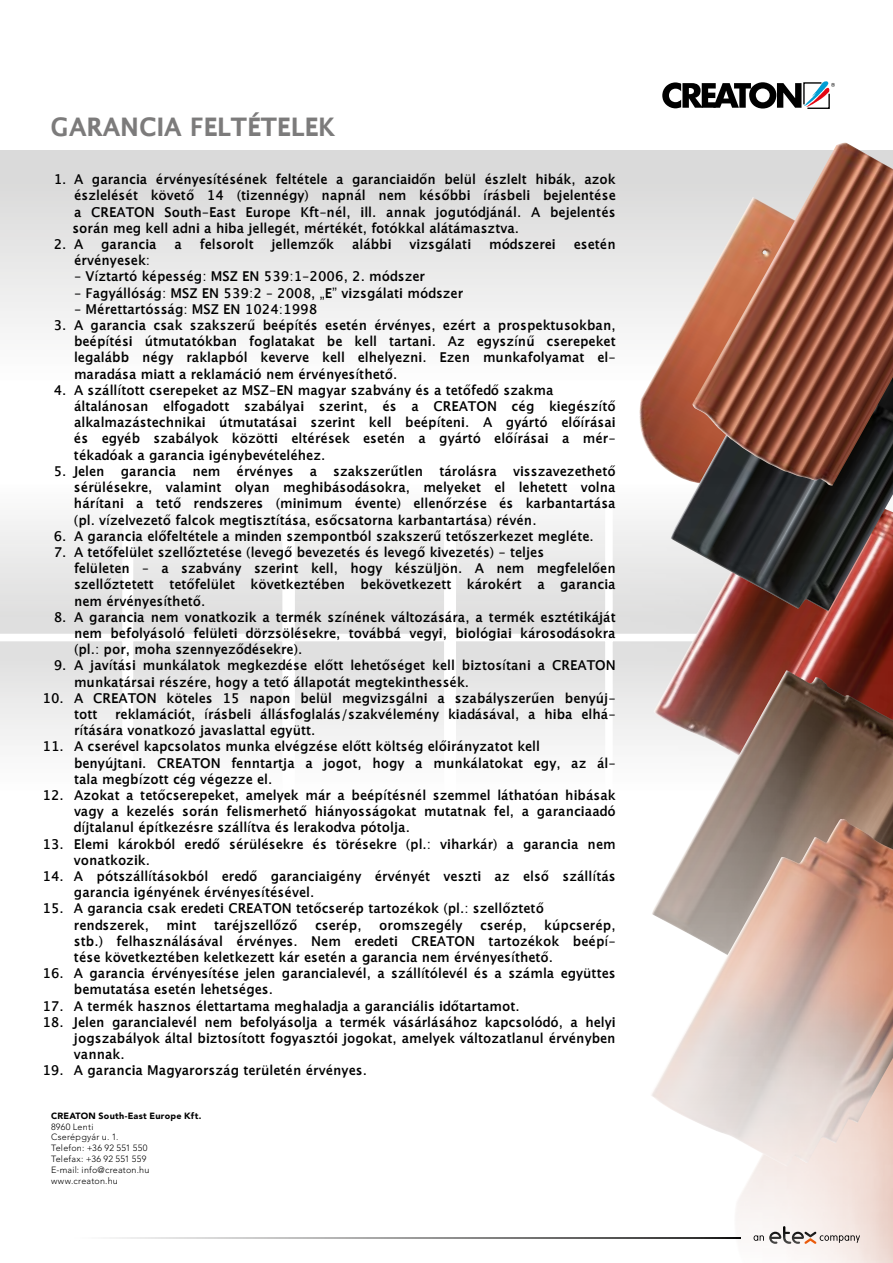
<style>
.page{position:relative;width:893px;height:1263px;background:#fff}
.page>*{position:absolute;margin:0;border:0;box-sizing:border-box;transform-origin:0 0}
.t1{font:700 25.5px "Lucida Grande";color:#7c7b7b}
.t2{font:13.5px/16.2px "Lucida Grande";color:#000}
.t3{font:300 9px/10.8px "Avenir LT Std";letter-spacing:.025em;color:#000}
.t4{font:900 9px "Avenir LT Std";letter-spacing:.025em;color:#000}
</style>
<div class="page">
<div style="left:0;top:151px;width:893px;height:230px;background:linear-gradient(to bottom,#d6d6d6,#fdfdfd)"></div>
<svg style="left:662px;top:81px;width:173px;height:28px"></svg>
<img style="left:628px;top:197px;width:64px;height:261px">
<img style="left:669px;top:311px;width:23px;height:157px">
<img style="left:692px;top:143px;width:201px;height:325px">
<img style="left:0;top:468px;width:893px;height:795px">
<svg style="left:754px;top:1226px;width:106px;height:18px"></svg>
<img style="left:73px;top:1237px;width:668px;height:2px">
<h1 class="t1" style="left:51px;top:111px;width:286px">GARANCIA FELTÉTELEK</h1>
<p class="t2" style="left:72px;top:172px;width:545px;text-align:justify;text-indent:-19px">1. A garancia érvényesítésének feltétele a garanciaidőn belül észlelt hibák, azok észlelését követő 14 (tizennégy) napnál nem későbbi írásbeli bejelentése a CREATON South-East Europe Kft-nél, ill. annak jogutódjánál. A bejelentés során meg kell adni a hiba jellegét, mértékét, fotókkal alátámasztva.</p>
<p class="t2" style="left:54px;top:237px;width:31px">2. A</p>
<p class="t2" style="left:101px;top:237px;width:57px">garancia</p>
<p class="t2" style="left:175px;top:237px;width:9px">a</p>
<p class="t2" style="left:200px;top:237px;width:55px">felsorolt</p>
<p class="t2" style="left:272px;top:237px;width:64px">jellemzők</p>
<p class="t2" style="left:352px;top:237px;width:41px">alábbi</p>
<p class="t2" style="left:410px;top:237px;width:63px">vizsgálati</p>
<p class="t2" style="left:489px;top:237px;width:68px">módszerei</p>
<p class="t2" style="left:574px;top:237px;width:44px">esetén</p>
<p class="t2" style="left:74px;top:253px;width:78px">érvényesek:</p>
<p class="t2" style="left:74px;top:269px;width:353px">- Víztartó képesség: MSZ EN 539:1-2006, 2. módszer</p>
<p class="t2" style="left:74px;top:285px;width:391px">- Fagyállóság: MSZ EN 539:2 – 2008, „E” vizsgálati módszer</p>
<p class="t2" style="left:74px;top:302px;width:245px">- Mérettartósság: MSZ EN 1024:1998</p>
<p class="t2" style="left:74px;top:318px;width:543px;text-align:justify;text-indent:-20px">3. A garancia csak szakszerű beépítés esetén érvényes, ezért a prospektusokban, beépítési útmutatókban foglatakat be kell tartani. Az egyszínű cserepeket legalább négy raklapból keverve kell elhelyezni. Ezen munkafolyamat el&shy;maradása miatt a reklamáció nem érvényesíthető.</p>
<p class="t2" style="left:74px;top:383px;width:543px;text-indent:-20px">4. A szállított cserepeket az MSZ-EN magyar szabvány és a tetőfedő szakma általánosan elfogadott szabályai szerint, és a CREATON cég kiegészítő alkalmazástechnikai útmutatásai szerint kell beépíteni. A gyártó előírásai és egyéb szabályok közötti eltérések esetén a gyártó előírásai a mér&shy;tékadóak a garancia igénybevételéhez.</p>
<p class="t2" style="left:74px;top:464px;width:543px;text-align:justify;text-indent:-20px">5. Jelen garancia nem érvényes a szakszerűtlen tárolásra visszavezethető sérülésekre, valamint olyan meghibásodásokra, melyeket el lehetett volna hárítani a tető rendszeres (minimum évente) ellenőrzése és karbantartása (pl. vízelvezető falcok megtisztítása, esőcsatorna karbantartása) révén.</p>
<p class="t2" style="left:54px;top:528px;width:542px">6. A garancia előfeltétele a minden szempontból szakszerű tetőszerkezet megléte.</p>
<p class="t2" style="left:74px;top:545px;width:543px;text-indent:-20px">7. A tetőfelület szellőztetése (levegő bevezetés és levegő kivezetés) - teljes<br>felületen – a szabvány szerint kell, hogy készüljön. A nem megfelelően szellőztetett tetőfelület következtében bekövetkezett károkért a garancia nem érvényesíthető.</p>
<p class="t2" style="left:74px;top:609px;width:543px;text-align:justify;text-indent:-20px">8. A garancia nem vonatkozik a termék színének változására, a termék esztétikáját nem befolyásoló felületi dörzsölésekre, továbbá vegyi, biológiai károsodásokra (pl.: por, moha szennyeződésekre).</p>
<p class="t2" style="left:74px;top:658px;width:543px;text-indent:-20px">9. A javítási munkálatok megkezdése előtt lehetőséget kell biztosítani a CREATON munkatársai részére, hogy a tető állapotát megtekinthessék.</p>
<p class="t2" style="left:74px;top:690px;width:543px;text-indent:-31px">10. A CREATON köteles 15 napon belül megvizsgálni a szabályszerűen benyúj&shy;tott</p>
<p class="t2" style="left:74px;top:707px;width:543px;text-indent:41px">reklamációt, írásbeli állásfoglalás/szakvélemény kiadásával, a hiba elhá&shy;rítására vonatkozó javaslattal együtt.</p>
<p class="t2" style="left:74px;top:739px;width:543px;text-indent:-31px">11. A cserével kapcsolatos munka elvégzése előtt költség előirányzatot kell benyújtani. CREATON fenntartja a jogot, hogy a munkálatokat egy, az ál&shy;tala megbízott cég végezze el.</p>
<p class="t2" style="left:74px;top:788px;width:543px;text-align:justify;text-indent:-31px">12. Azokat a tetőcserepeket, amelyek már a beépítésnél szemmel láthatóan hibásak vagy a kezelés során felismerhető hiányosságokat mutatnak fel, a garanciaadó díjtalanul építkezésre szállítva és lerakodva pótolja.</p>
<p class="t2" style="left:74px;top:836px;width:543px;text-indent:-31px">13. Elemi károkból eredő sérülésekre és törésekre (pl.: viharkár) a garancia nem vonatkozik.</p>
<p class="t2" style="left:74px;top:869px;width:543px;text-indent:-32px">14. A pótszállításokból eredő garanciaigény érvényét veszti az első szállítás garancia igényének érvényesítésével.</p>
<p class="t2" style="left:74px;top:901px;width:471px;text-indent:-31px">15. A garancia csak eredeti CREATON tetőcserép tartozékok (pl.: szellőztető rendszerek,</p>
<p class="t2" style="left:74px;top:917px;width:543px;text-align:justify;text-indent:470px">kúpcserép, stb.) felhasználásával érvényes. Nem eredeti CREATON tartozékok beépí&shy;tése következtében keletkezett kár esetén a garancia nem érvényesíthető.</p>
<p class="t2" style="left:74px;top:966px;width:543px;text-indent:-31px">16. A garancia érvényesítése jelen garancialevél, a szállítólevél és a számla együttes bemutatása esetén lehetséges.</p>
<p class="t2" style="left:42px;top:998px;width:479px">17. A termék hasznos élettartama meghaladja a garanciális időtartamot.</p>
<p class="t2" style="left:74px;top:1014px;width:543px;text-align:justify;text-indent:-31px">18. Jelen garancialevél nem befolyásolja a termék vásárlásához kapcsolódó, a helyi jogszabályok által biztosított fogyasztói jogokat, amelyek változatlanul érvényben vannak.</p>
<p class="t2" style="left:42px;top:1063px;width:326px">19. A garancia Magyarország területén érvényes.</p>
<p class="t4" style="left:51px;top:1110px;width:152px">CREATON South-East Europe Kft.</p>
<p class="t3" style="left:51px;top:1121px;width:100px">8960 Lenti<br>Cserépgyár u. 1.<br>Telefon: +36 92 551 550<br>Telefax: +36 92 551 559<br>E-mail: info@creaton.hu www.creaton.hu</p>
<p class="t2" style="left:167px;top:917px;width:31px">mint</p>
<p class="t2" style="left:214px;top:917px;width:85px">taréjszellőző</p>
<p class="t2" style="left:315px;top:917px;width:48px">cserép,</p>
<p class="t2" style="left:379px;top:917px;width:85px">oromszegély</p>
<p class="t2" style="left:480px;top:917px;width:48px">cserép,</p>
</div>
